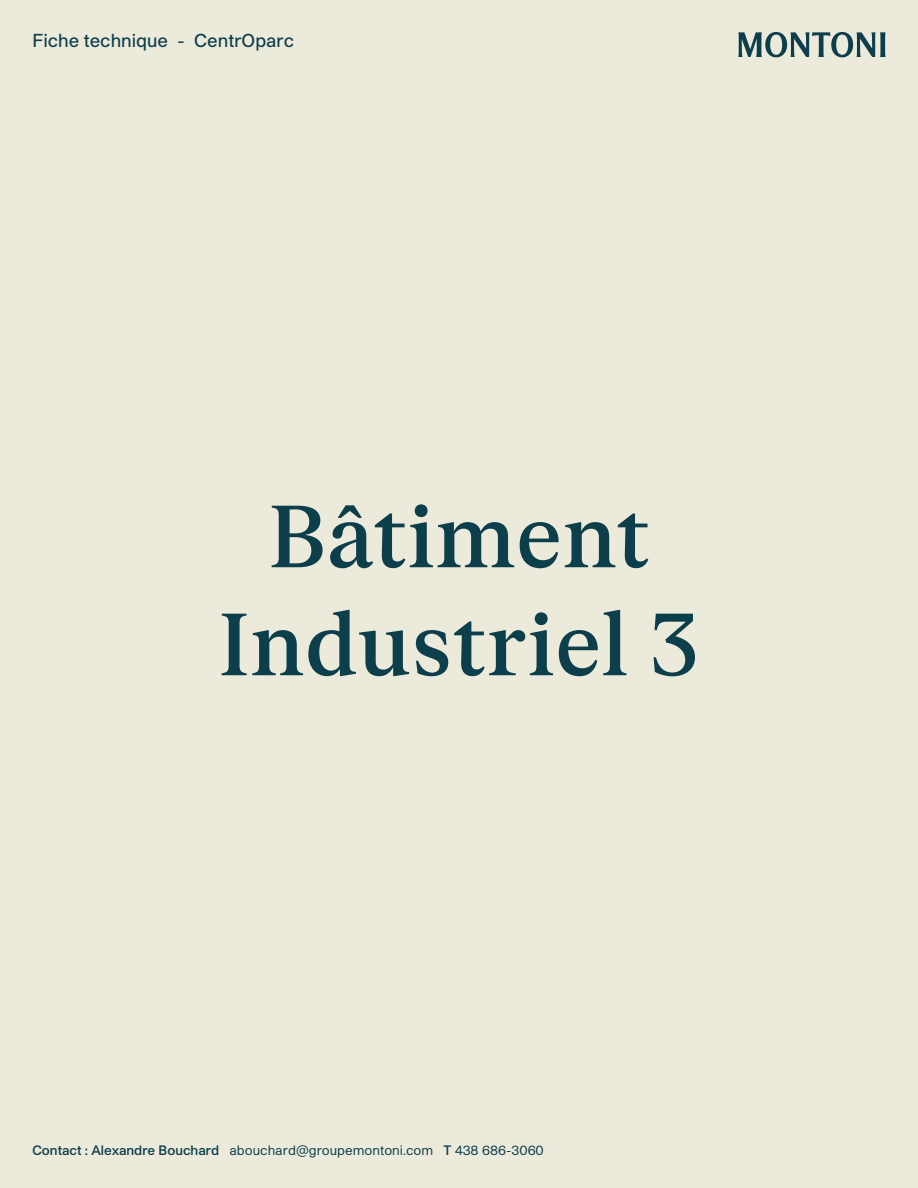
<style>
.page{position:relative;width:918px;height:1188px;background:#eceada}
.page>*{position:absolute;margin:0;border:0;box-sizing:border-box;transform-origin:0 0}
.t1{font:500 85.5px/108px "FK Roman Standard";color:#0c3e4c;text-align:center}
.t2{font:500 18px "Studio Pro";color:#0c3e4c}
.t3{font:13.2px "Studio Pro";color:#0c3e4c}
.s1{font-weight:600}
</style>
<div class="page">
<svg style="left:738px;top:32px;width:148px;height:25px"></svg>
<h2 class="t2" style="left:32px;top:28px;width:263px">Fiche technique - CentrOparc</h2>
<h1 class="t1" style="left:218px;top:477px;width:483px">Bâtiment<br>Industriel 3</h1>
<p class="t3" style="left:32px;top:1142px;width:513px"><span class="s1">Contact : Alexandre Bouchard</span> abouchard@groupemontoni.com <span class="s1">T</span> 438 686-3060</p>
</div>
